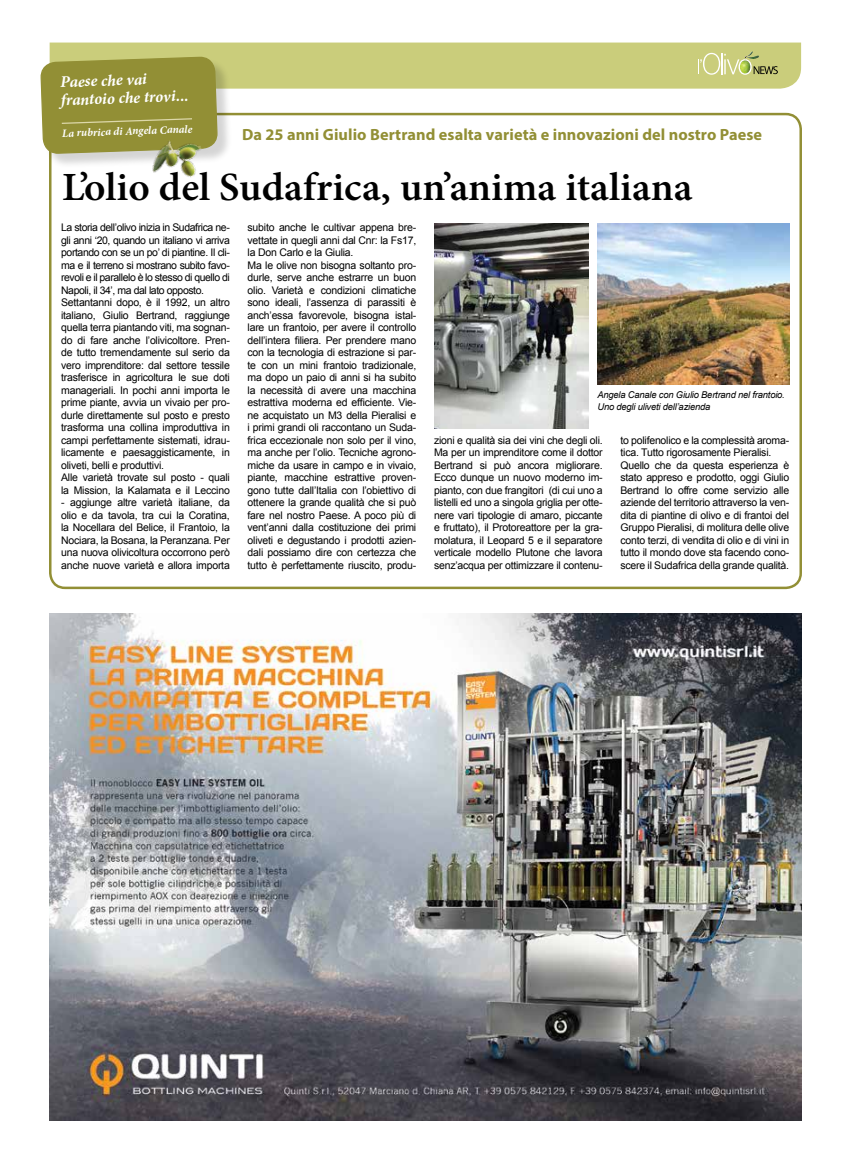
<style>
.page{position:relative;width:851px;height:1170px;background:#fff}
.page>*{position:absolute;margin:0;border:0;box-sizing:border-box;transform-origin:0 0}
.t1{font:600 40px "Minion Pro";color:#000}
.t2{font:700 16.25px "Myriad Pro";letter-spacing:.005em;color:#928f35}
.t3{font:italic 700 16.25px/18px "Minion Pro";color:#fff}
.t4{font:italic 700 11.25px "Minion Pro";color:#fff}
.t5{font:10.5px/12.5px "Arial";letter-spacing:-.02em;color:#000}
.t6{font:italic 9.38px/12.5px "Arial";letter-spacing:-.02em;color:#000}
</style>
<div class="page">
<div style="left:43px;top:59px;width:190px;height:110px;background:#000;opacity:.17"></div>
<svg style="left:41px;top:42px;width:760px;height:112px"></svg>
<img style="left:144px;top:130px;width:67px;height:48px">
<img style="left:50px;top:613px;width:751px;height:507px">
<img style="left:597px;top:223px;width:192px;height:161px">
<img style="left:434px;top:223px;width:154px;height:205px">
<h2 class="t3" style="left:60px;top:73px;width:129px;rotate:-2deg">Paese che vai frantoio che trovi...</h2>
<p class="t4" style="left:62px;top:125px;width:132px;rotate:-2deg">La rubrica di Angela Canale</p>
<h2 class="t2" style="left:242px;top:124px;width:521px">Da 25 anni Giulio Bertrand esalta varietà e innovazioni del nostro Paese</h2>
<h1 class="t1" style="left:62px;top:160px;width:632px">L’olio del Sudafrica, un’anima italiana</h1>
<p class="t5" style="left:61px;top:221px;width:170px">La storia dell’olivo inizia in Sudafrica ne&shy;gli anni ‘20, quando un italiano vi arriva portando con se un po’ di piantine. Il cli&shy;ma e il terreno si mostrano subito favo&shy;revoli e il parallelo è lo stesso di quello di Napoli, il 34’, ma dal lato opposto.<br>Settantanni dopo, è il 1992, un altro italiano, Giulio Bertrand, raggiunge quella terra piantando viti, ma sognan&shy;do di fare anche l’olivicoltore. Pren&shy;de tutto tremendamente sul serio da vero imprenditore: dal settore tessile trasferisce in agricoltura le sue doti manageriali. In pochi anni importa le prime piante, avvia un vivaio per pro&shy;durle direttamente sul posto e presto trasforma una collina improduttiva in campi perfettamente sistemati, idrau&shy;licamente e paesaggisticamente, in oliveti, belli e produttivi.<br>Alle varietà trovate sul posto - quali la Mission, la Kalamata e il Leccino</p>
<p class="t5" style="left:61px;top:496px;width:170px;text-align:justify">- aggiunge altre varietà italiane, da olio e da tavola, tra cui la Coratina, la Nocellara del Belice, il Frantoio, la Nociara, la Bosana, la Peranzana. Per una nuova olivicoltura occorrono però anche nuove varietà e allora importa</p>
<p class="t5" style="left:247px;top:221px;width:170px">subito anche le cultivar appena bre&shy;vettate in quegli anni dal Cnr: la Fs17, la Don Carlo e la Giulia.<br>Ma le olive non bisogna soltanto pro&shy;durle, serve anche estrarre un buon olio. Varietà e condizioni climatiche sono ideali, l’assenza di parassiti è anch’essa favorevole, bisogna istal&shy;lare un frantoio, per avere il controllo dell’intera filiera. Per prendere mano con la tecnologia di estrazione si par&shy;te con un mini frantoio tradizionale, ma dopo un paio di anni si ha subito la necessità di avere una macchina estrattiva moderna ed efficiente. Vie&shy;ne acquistato un M3 della Pieralisi e i primi grandi oli raccontano un Suda&shy;frica eccezionale non solo per il vino, ma anche per l’olio. Tecniche agrono&shy;miche da usare in campo e in vivaio, piante, macchine estrattive proven&shy;gono tutte dall’Italia con l’obiettivo di ottenere la grande qualità che si può fare nel nostro Paese. A poco più di vent’anni dalla costituzione dei primi oliveti e degustando i prodotti azien&shy;dali possiamo dire con certezza che tutto è perfettamente riuscito, produ-</p>
<p class="t6" style="left:597px;top:388px;width:189px">Angela Canale con Giulio Bertrand nel frantoio.<br>Uno degli uliveti dell’azienda</p>
<p class="t5" style="left:434px;top:434px;width:170px;text-align:justify">zioni e qualità sia dei vini che degli oli.<br>Ma per un imprenditore come il dottor Bertrand si può ancora migliorare.<br>Ecco dunque un nuovo moderno im&shy;pianto, con due frangitori (di cui uno a listelli ed uno a singola griglia per otte&shy;nere vari tipologie di amaro, piccante e fruttato), il Protoreattore per la gra&shy;molatura, il Leopard 5 e il separatore verticale modello Plutone che lavora senz’acqua per ottimizzare il contenu-</p>
<p class="t5" style="left:620px;top:434px;width:170px">to polifenolico e la complessità aroma&shy;tica. Tutto rigorosamente Pieralisi.<br>Quello che da questa esperienza è stato appreso e prodotto, oggi Giulio Bertrand lo offre come servizio alle aziende del territorio attraverso la ven&shy;dita di piantine di olivo e di frantoi del Gruppo Pieralisi, di molitura delle olive conto terzi, di vendita di olio e di vini in tutto il mondo dove sta facendo cono&shy;scere il Sudafrica della grande qualità.</p>
</div>
